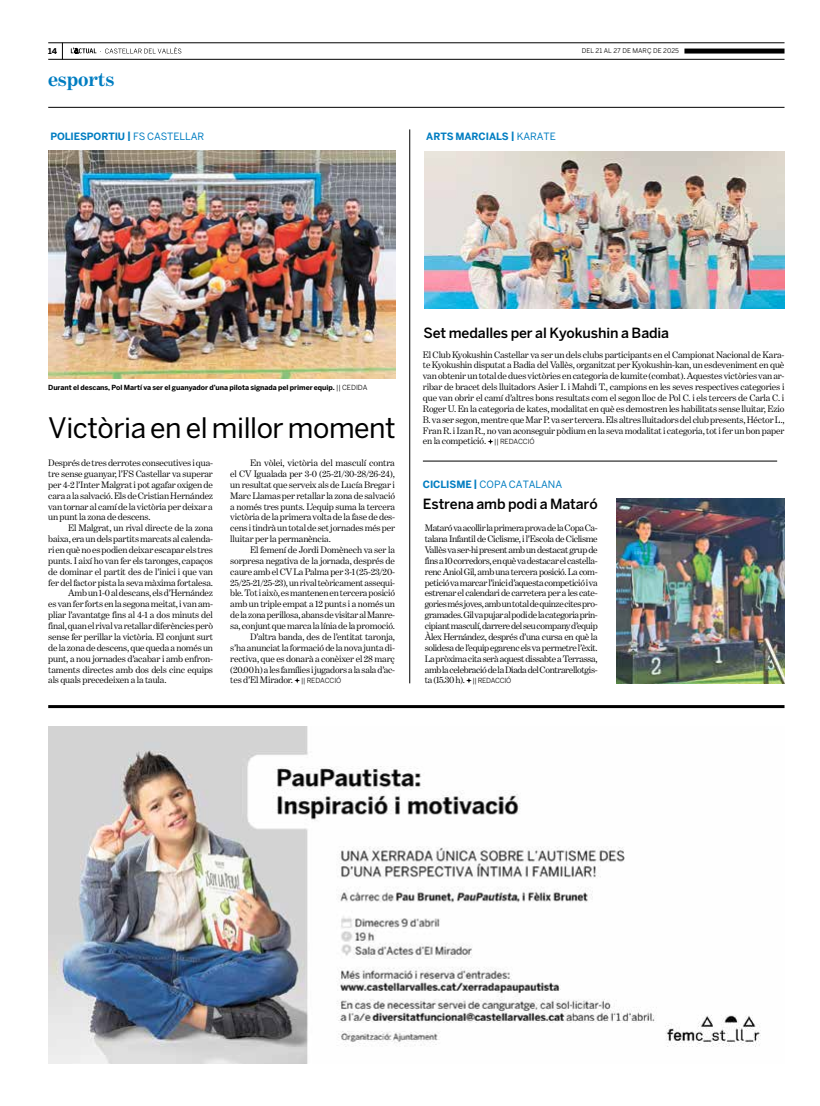
<style>
.page{position:relative;width:820px;height:1106px;background:#fff}
.page>*{position:absolute;margin:0;border:0;box-sizing:border-box;transform-origin:0 0}
.t1{font:28px "Benton Sans";letter-spacing:-.015em;color:#000}
.t2{font:700 20px "Benton Modern One";letter-spacing:-.005em;color:#007dc1}
.t3{font:500 14px "Benton Sans";letter-spacing:-.01em;color:#000}
.t4{font:700 10px "Benton Sans";letter-spacing:-.01em;color:#007dc1}
.t5{font:10px "Benton Sans";letter-spacing:-.005em;color:#007dc1}
.t6{font:9.5px/10.9px "Benton Modern One";letter-spacing:-.015em;color:#000;text-align:justify}
.t7{font:700 8px "Benton Sans";color:#000}
.t8{font:700 7px "Benton Sans";letter-spacing:-.01em;color:#000}
.t9{font:6.5px "Benton Sans";letter-spacing:.005em;color:#000}
.s1{font-weight:400}
.s2{font-family:"Benton Sans";font-size:7px}
.s3{font-weight:700}
</style>
<div class="page">
<svg style="left:62px;top:44px;width:1px;height:15px"></svg>
<hr style="left:48px;top:107px;width:736px;height:1px;background:#000">
<hr style="left:48px;top:43px;width:736px;height:1px;background:#000">
<hr style="left:48px;top:59px;width:736px;height:1px;background:#000">
<div style="left:684px;top:49px;width:100px;height:5px;background:#000"></div>
<svg style="left:71px;top:47px;width:110px;height:7px"></svg>
<img style="left:48px;top:726px;width:713px;height:337px">
<hr style="left:48px;top:705px;width:736px;height:3px;background:#000">
<svg style="left:488px;top:439px;width:5px;height:5px"></svg>
<img style="left:48px;top:151px;width:347px;height:228px">
<img style="left:424px;top:151px;width:360px;height:158px">
<img style="left:616px;top:498px;width:168px;height:185px">
<hr style="left:409px;top:129px;width:1px;height:554px;background:#000">
<hr style="left:422px;top:461px;width:354px;height:1px;background:#000">
<svg style="left:466px;top:678px;width:5px;height:5px"></svg>
<svg style="left:294px;top:678px;width:6px;height:5px"></svg>
<p class="t7" style="left:48px;top:46px;width:11px">14</p>
<p class="t9" style="left:581px;top:47px;width:99px">DEL 21 AL 27 DE MARÇ DE 2025</p>
<h2 class="t2" style="left:48px;top:68px;width:68px">esports</h2>
<p class="t4" style="left:50px;top:131px;width:155px">POLIESPORTIU | <span class="s1">FS CASTELLAR</span></p>
<p class="t4" style="left:426px;top:131px;width:131px">ARTS MARCIALS | <span class="s1">KARATE</span></p>
<p class="t8" style="left:48px;top:383px;width:321px">Durant el descans, Pol Martí va ser el guanyador d’una pilota signada pel primer equip. <span class="s1">|| CEDIDA</span></p>
<h1 class="t1" style="left:48px;top:412px;width:349px">Victòria en el millor moment</h1>
<p class="t6" style="left:48px;top:457px;width:166px">Després de tres derrotes consecutives i qua&shy;tre sense guanyar, l’FS Castellar va superar per 4-2 l’Inter Malgrat i pot agafar oxigen de cara a la salvació. Els de Cristian Hernández van tornar al camí de la victòria per deixar a un punt la zona de descens.</p>
<p class="t6" style="left:68px;top:522px;width:146px">El Malgrat, un rival directe de la zona</p>
<p class="t6" style="left:48px;top:533px;width:166px">baixa, era un dels partits marcats al calenda-</p>
<p class="t6" style="left:48px;top:544px;width:166px">ri en què no es podien deixar escapar els tres</p>
<p class="t6" style="left:48px;top:555px;width:166px">punts. I així ho van fer els taronges, capaços</p>
<p class="t6" style="left:48px;top:566px;width:166px">de dominar el partit des de l’inici i que van</p>
<p class="t6" style="left:48px;top:577px;width:166px">fer del factor pista la seva màxima fortalesa.</p>
<p class="t6" style="left:68px;top:588px;width:146px">Amb un 1-0 al descans, els d’Hernández</p>
<p class="t6" style="left:48px;top:598px;width:166px">es van fer forts en la segona meitat, i van am-</p>
<p class="t6" style="left:48px;top:609px;width:166px">pliar l’avantatge fins al 4-1 a dos minuts del</p>
<p class="t6" style="left:48px;top:620px;width:166px">final, quan el rival va retallar diferències però</p>
<p class="t6" style="left:48px;top:631px;width:166px">sense fer perillar la victòria. El conjunt surt</p>
<p class="t6" style="left:48px;top:642px;width:166px">de la zona de descens, que queda a només un</p>
<p class="t6" style="left:48px;top:653px;width:166px">punt, a nou jornades d’acabar i amb enfron-</p>
<p class="t6" style="left:48px;top:663px;width:166px">taments directes amb dos dels cinc equips</p>
<p class="t6" style="left:48px;top:674px;width:120px">als quals precedeixen a la taula.</p>
<p class="t6" style="left:230px;top:457px;width:166px;text-indent:20px">En vòlei, victòria del masculí contra el CV Igualada per 3-0 (25-21/30-28/26-24), un resultat que serveix als de Lucía Bregar i Marc Llamas per retallar la zona de salvació a només tres punts. L’equip suma la tercera victòria de la primera volta de la fase de des&shy;cens i tindrà un total de set jornades més per lluitar per la permanència.</p>
<p class="t6" style="left:250px;top:544px;width:146px">El femení de Jordi Domènech va ser la</p>
<p class="t6" style="left:230px;top:555px;width:166px">sorpresa negativa de la jornada, després de</p>
<p class="t6" style="left:230px;top:566px;width:166px">caure amb el CV La Palma per 3-1 (25-23/20-</p>
<p class="t6" style="left:230px;top:577px;width:166px">25/25-21/25-23), un rival teòricament assequi-</p>
<p class="t6" style="left:230px;top:588px;width:166px">ble. Tot i això, es mantenen en tercera posició</p>
<p class="t6" style="left:230px;top:598px;width:166px">amb un triple empat a 12 punts i a només un</p>
<p class="t6" style="left:230px;top:609px;width:166px">de la zona perillosa, abans de visitar al Manre-</p>
<p class="t6" style="left:230px;top:620px;width:166px">sa, conjunt que marca la línia de la promoció.</p>
<p class="t6" style="left:250px;top:631px;width:146px">D’altra banda, des de l’entitat taronja,</p>
<p class="t6" style="left:230px;top:642px;width:166px">s’ha anunciat la formació de la nova junta di-</p>
<p class="t6" style="left:230px;top:653px;width:166px">rectiva, que es donarà a conèixer el 28 març</p>
<p class="t6" style="left:230px;top:663px;width:166px">(20.00 h) a les famílies i jugadors a la sala d’ac-</p>
<p class="t6" style="left:230px;top:674px;width:113px">tes d’El Mirador. <span class="s2">|| REDACCIÓ</span></p>
<h3 class="t3" style="left:423px;top:325px;width:247px">Set medalles per al Kyokushin a Badia</h3>
<p class="t6" style="left:422px;top:349px;width:363px">El Club Kyokushin Castellar va ser un dels clubs participants en el Campionat Nacional de Kara&shy;te Kyokushin disputat a Badia del Vallès, organitzat per Kyokushin-kan, un esdeveniment en què van obtenir un total de dues victòries en categoria de kumite (combat). Aquestes victòries van ar&shy;ribar de bracet dels lluitadors Asier I. i Mahdi T., campions en les seves respectives categories i que van obrir el camí d’altres bons resultats com el segon lloc de Pol C. i els tercers de Carla C. i Roger U. En la categoria de kates, modalitat en què es demostren les habilitats sense lluitar, Ezio B. va ser segon, mentre que Mar P. va ser tercera. Els altres lluitadors del club presents, Héctor L., Fran R. i Izan R., no van aconseguir pòdium en la seva modalitat i categoria, tot i fer un bon paper</p>
<p class="t6" style="left:422px;top:436px;width:113px">en la competició. <span class="s2">|| REDACCIÓ</span></p>
<p class="t5" style="left:422px;top:478px;width:141px"><span class="s3">CICLISME |</span> COPA CATALANA</p>
<h3 class="t3" style="left:422px;top:495px;width:176px">Estrena amb podi a Mataró</h3>
<p class="t6" style="left:424px;top:522px;width:174px">Mataró va acollir la primera prova de la Copa Ca&shy;talana Infantil de Ciclisme, i l’Escola de Ciclisme Vallès va ser-hi present amb un destacat grup de fins a 10 corredors, en què va destacar el castella&shy;renc Aniol Gil, amb una tercera posició. La com&shy;petició va marcar l’inici d’aquesta competició i va estrenar el calendari de carretera per a les cate&shy;gories més joves, amb un total de quinze cites pro&shy;gramades. Gil va pujar al podi de la categoria prin&shy;cipiant masculí, darrere del seu company d’equip Àlex Hernández, després d’una cursa en què la solidesa de l’equip egarenc els va permetre l’èxit.<br>La pròxima cita serà aquest dissabte a Terrassa, amb la celebració de la Diada del Contrarellotgis&shy;ta (15.30 h). <span class="s2">|| REDACCIÓ</span></p>
</div>
